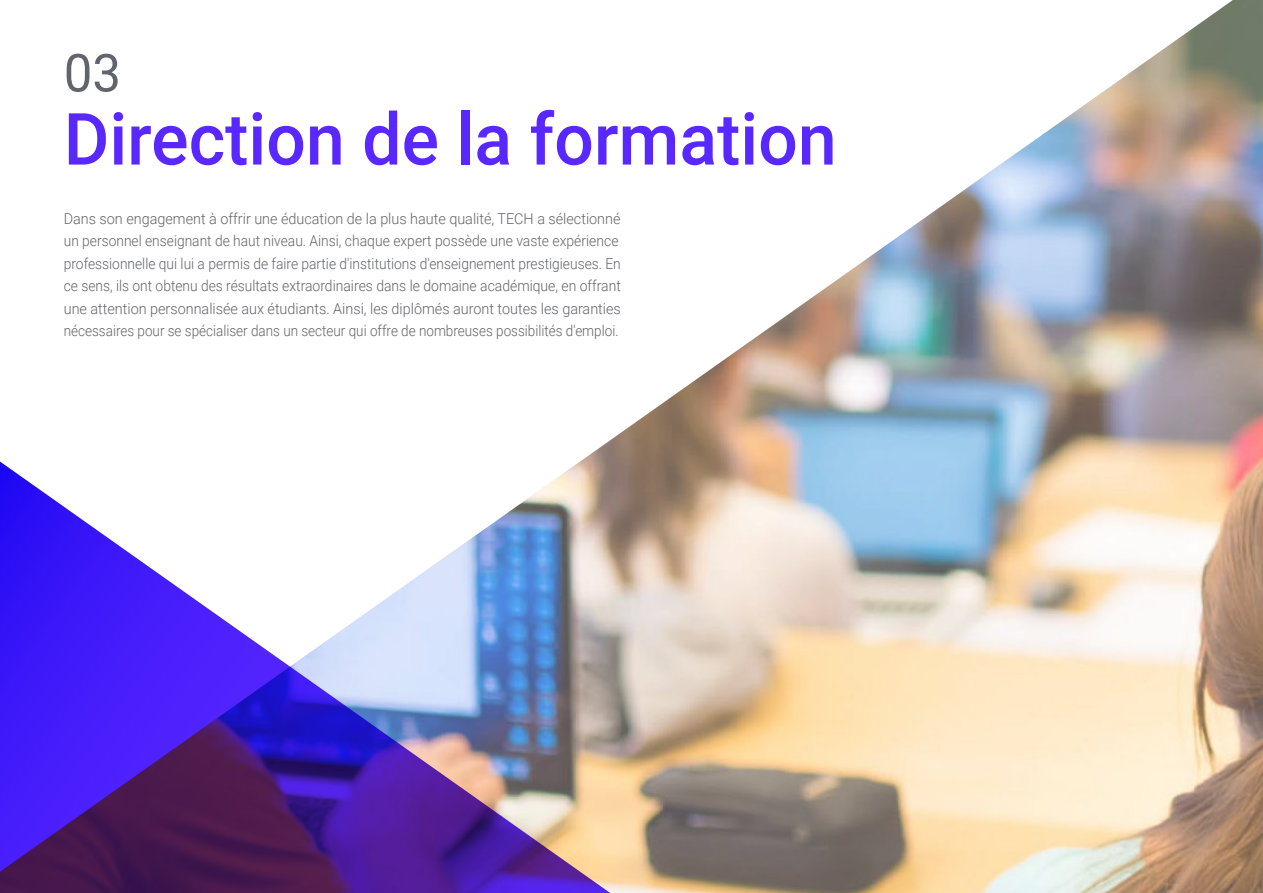
<style>
.page{position:relative;width:1263px;height:893px;background:#fff}
.page>*{position:absolute;margin:0;border:0;box-sizing:border-box;transform-origin:0 0}
.t1{font:500 72px "Roboto";color:#5927ff}
.t2{font:52.5px "Roboto";color:#61646a}
.t3{font:300 15px/22.5px "Roboto";color:#61646a;scale:.96 1}
</style>
<div class="page">
<img style="left:602px;top:0;width:661px;height:893px">
<img style="left:0;top:446px;width:640px;height:447px">
<h2 class="t2" style="left:64px;top:36px;width:59px">03</h2>
<h1 class="t1" style="left:64px;top:89px;width:774px">Direction de la formation</h1>
<p class="t3" style="left:64px;top:207px;width:582px">Dans son engagement à offrir une éducation de la plus haute qualité, TECH a sélectionné un personnel enseignant de haut niveau. Ainsi, chaque expert possède une vaste expérience professionnelle qui lui a permis de faire partie d'institutions d'enseignement prestigieuses. En ce sens, ils ont obtenu des résultats extraordinaires dans le domaine académique, en offrant une attention personnalisée aux étudiants. Ainsi, les diplômés auront toutes les garanties nécessaires pour se spécialiser dans un secteur qui offre de nombreuses possibilités d'emploi.</p>
</div>
